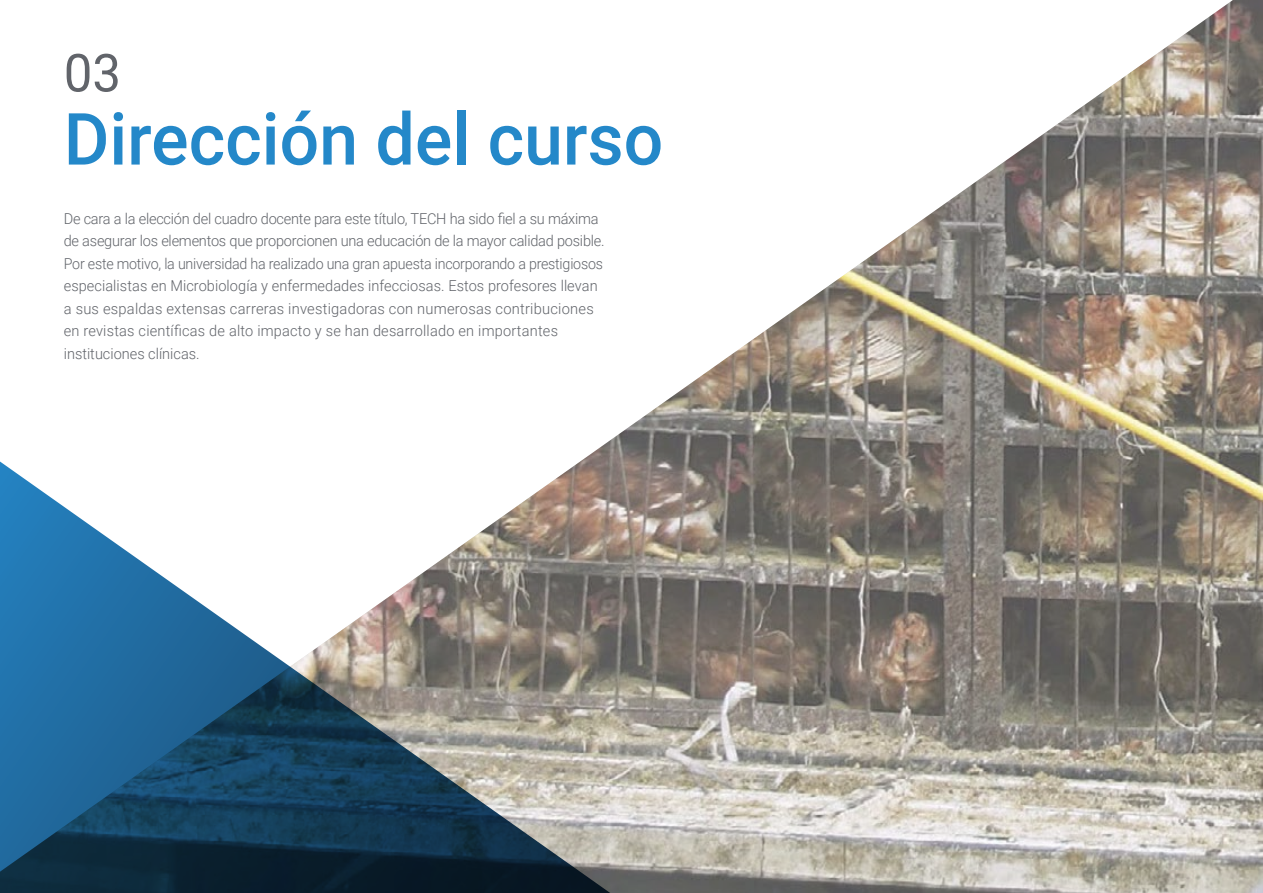
<style>
.page{position:relative;width:1263px;height:893px;background:#fff}
.page>*{position:absolute;margin:0;border:0;box-sizing:border-box;transform-origin:0 0}
.t1{font:500 72px "Roboto";color:#2488c9}
.t2{font:52.5px "Roboto";color:#61646a}
.t3{font:300 15px/22.5px "Roboto";color:#61646a}
</style>
<div class="page">
<img style="left:602px;top:0;width:661px;height:893px">
<svg style="left:0;top:446px;width:640px;height:447px"></svg>
<h2 class="t2" style="left:64px;top:36px;width:59px">03</h2>
<h1 class="t1" style="left:64px;top:89px;width:601px">Dirección del curso</h1>
<p class="t3" style="left:64px;top:207px;width:542px">De cara a la elección del cuadro docente para este título, TECH ha sido fiel a su máxima de asegurar los elementos que proporcionen una educación de la mayor calidad posible.<br>Por este motivo, la universidad ha realizado una gran apuesta incorporando a prestigiosos especialistas en Microbiología y enfermedades infecciosas. Estos profesores llevan a sus espaldas extensas carreras investigadoras con numerosas contribuciones en revistas científicas de alto impacto y se han desarrollado en importantes instituciones clínicas.</p>
</div>
